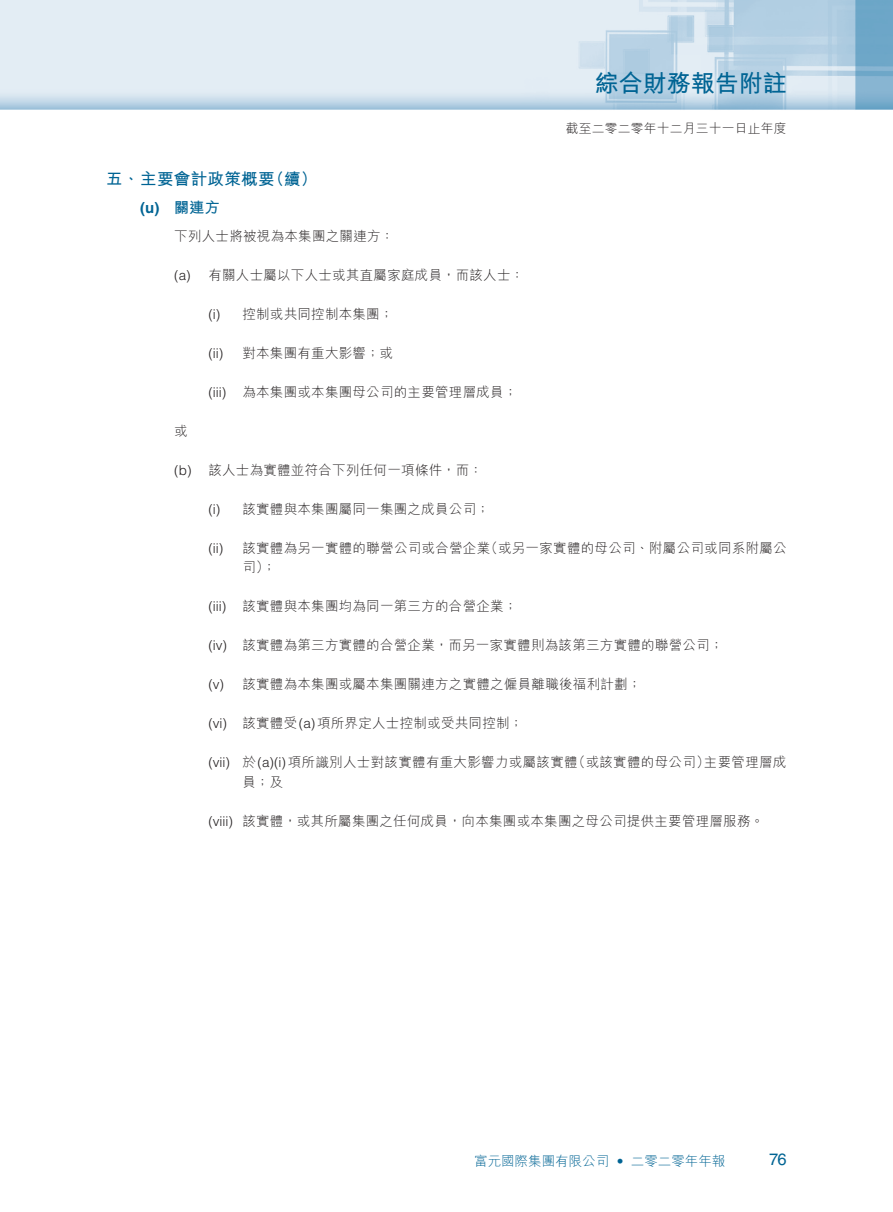
<style>
.page{position:relative;width:893px;height:1212px;background:#fff}
.page>*{position:absolute;margin:0;border:0;box-sizing:border-box;transform-origin:0 0}
.t1{font:700 24px "M Hei HK";color:#006494}
._01_H1{font:700 16.5px "M Hei HK";letter-spacing:.02em;color:#006494}
.t2{font:16.5px "Helvetica LT Std";color:#006494}
._02_H2{font:700 15px "M Hei HK";color:#006494}
._02_H2-2{font:700 15px "Helvetica LT Std";color:#006494}
._00_txt{font:300 13.5px "M Hei HK";letter-spacing:.02em;color:#231f20}
._00_txt-2{font:300 13.5px "Helvetica LT Std";color:#231f20}
.t3{font:300 13.5px "M Hei HK";color:#006494}
.t4{font:300 13.5px "Helvetica LT Std";color:#006494}
.t5{font:300 12.75px "M Hei HK";letter-spacing:.02em;color:#231f20}
.s1{font-family:"Helvetica LT Std"}
</style>
<div class="page">
<img style="left:0;top:0;width:893px;height:110px">
<p class="_01_H1" style="left:106px;top:167px;width:170px">五、主要會計政策概要</p>
<p class="_02_H2" style="left:174px;top:196px;width:47px">關連方</p>
<p class="_01_H1" style="left:268px;top:167px;width:51px">（續(</p>
<p class="_02_H2-2" style="left:140px;top:198px;width:21px">u( )</p>
<p class="_00_txt" style="left:174px;top:229px;width:221px">下列人士將被視為本集團之關連方：</p>
<p class="_00_txt" style="left:208px;top:268px;width:317px">有關人士屬以下人士或其直屬家庭成員，而該人士：</p>
<p class="_00_txt-2" style="left:174px;top:267px;width:18px">)a(</p>
<p class="_00_txt" style="left:174px;top:424px;width:15px">或</p>
<p class="_00_txt-2" style="left:174px;top:462px;width:19px">b( )</p>
<p class="_00_txt-2" style="left:208px;top:306px;width:13px">)i(</p>
<p class="_00_txt" style="left:242px;top:307px;width:152px">控制或共同控制本集團;</p>
<p class="_00_txt-2" style="left:208px;top:345px;width:16px">)i i(</p>
<p class="_00_txt" style="left:242px;top:346px;width:152px">對本集團有重大影響；或</p>
<p class="_00_txt-2" style="left:208px;top:384px;width:19px">(iii)</p>
<p class="_00_txt" style="left:242px;top:385px;width:276px">為本集團或本集團母公司的主要管理層成員;</p>
<p class="_00_txt" style="left:208px;top:463px;width:276px">該人士為實體並符合下列任何一項條件，而：</p>
<p class="_00_txt-2" style="left:208px;top:501px;width:13px">)i(</p>
<p class="_00_txt" style="left:242px;top:502px;width:249px">該實體與本集團屬同一集團之成員公司;</p>
<h1 class="t1" style="left:595px;top:65px;width:193px">綜合財務報告附註</h1>
<p class="t5" style="left:566px;top:122px;width:222px">截至二零二零年十二月三十一日止年度</p>
<p class="_00_txt-2" style="left:208px;top:540px;width:16px">)i i(</p>
<p class="_00_txt" style="left:484px;top:541px;width:304px">（或另一家實體的母公司、附屬公司或同系附屬公</p>
<p class="_00_txt" style="left:242px;top:541px;width:249px">該實體為另一實體的聯營公司或合營企業</p>
<p class="_00_txt-2" style="left:208px;top:598px;width:19px">(iii)</p>
<p class="_00_txt" style="left:242px;top:560px;width:35px">司 ;(</p>
<p class="_00_txt" style="left:242px;top:599px;width:276px">該實體與本集團均為同一第三方的合營企業;</p>
<p class="_00_txt-2" style="left:208px;top:637px;width:20px">i v( )</p>
<p class="_00_txt" style="left:242px;top:638px;width:482px">該實體為第三方實體的合營企業，而另一家實體則為該第三方實體的聯營公司;</p>
<p class="_00_txt-2" style="left:208px;top:676px;width:17px">)v(</p>
<p class="_00_txt" style="left:242px;top:677px;width:400px">該實體為本集團或屬本集團關連方之實體之僱員離職後福利計劃;</p>
<p class="_00_txt-2" style="left:208px;top:715px;width:20px">(vi)</p>
<p class="_00_txt" style="left:242px;top:716px;width:282px">該實體受 <span class="s1">)a(</span> 項所界定人士控制或受共同控制;</p>
<p class="_00_txt-2" style="left:208px;top:754px;width:23px">(vii)</p>
<p class="_00_txt" style="left:572px;top:755px;width:139px">（或該實體的母公司）</p>
<p class="_00_txt" style="left:704px;top:755px;width:84px">主要管理層成</p>
<p class="_00_txt" style="left:242px;top:755px;width:337px">於 <span class="s1">a( )( )i</span> 項所識別人士對該實體有重大影響力或屬該實體</p>
<p class="_00_txt-2" style="left:208px;top:813px;width:26px">(viii)</p>
<p class="_00_txt" style="left:242px;top:775px;width:42px">員；及</p>
<p class="_00_txt" style="left:242px;top:814px;width:523px">該實體，或其所屬集團之任何成員，向本集團或本集團之母公司提供主要管理層服務。</p>
<p class="t3" style="left:474px;top:1154px;width:136px">富元國際集團有限公司</p>
<p class="t4" style="left:617px;top:1153px;width:8px">•</p>
<p class="t3" style="left:631px;top:1154px;width:96px">二零二零年年報</p>
<p class="t2" style="left:769px;top:1150px;width:19px">76</p>
</div>
